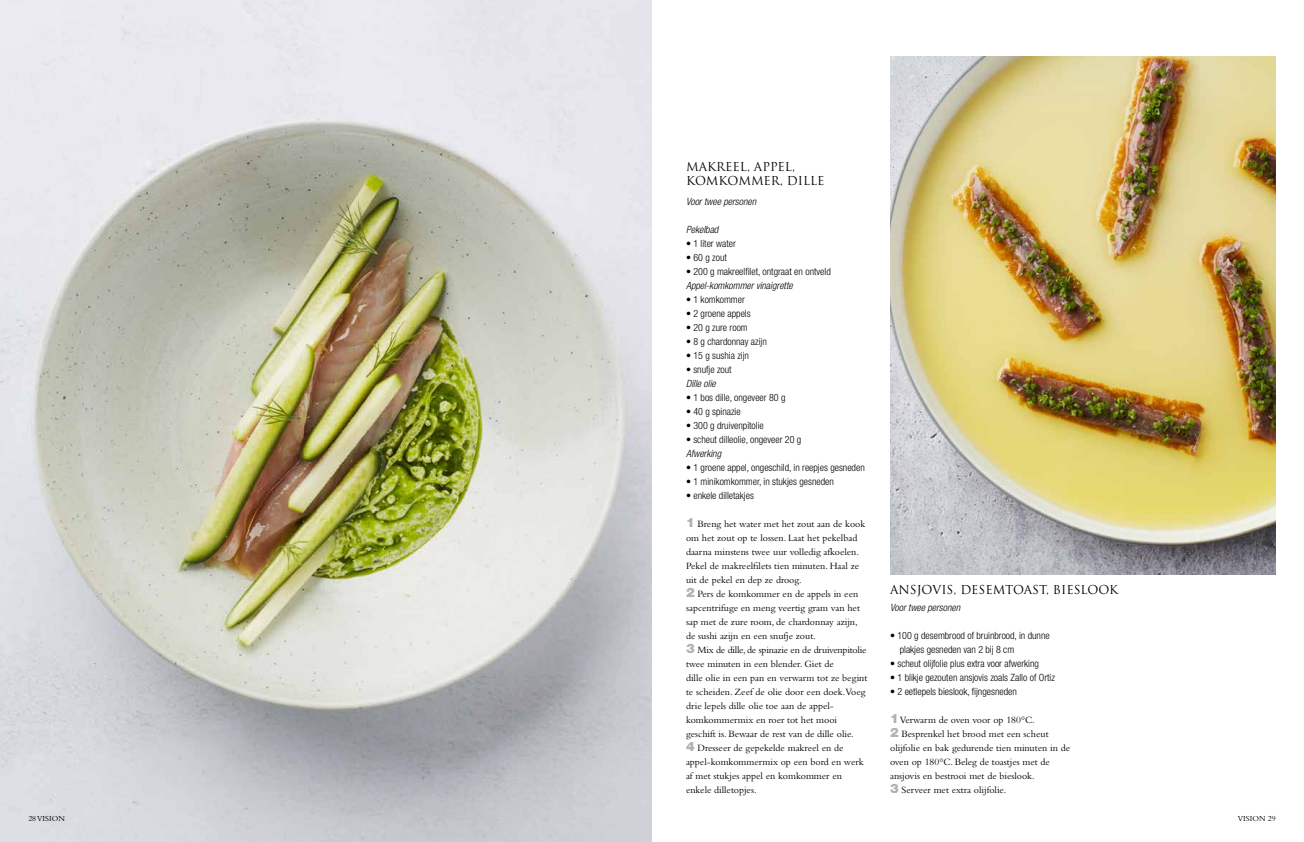
<style>
.page{position:relative;width:1304px;height:842px;background:#fff}
.page>*{position:absolute;margin:0;border:0;box-sizing:border-box;transform-origin:0 0}
.t1{font:12px/14px "Trajan";color:#000}
.t2{font:10px/14px "Bembo";color:#000}
.t3{font:300 condensed 10px/14px "Helvetica Neue LT";color:#000}
.t4{font:italic 300 condensed 10px "Helvetica Neue LT";color:#000}
.t5{font:8px "Bembo";color:#000}
.s1{font-family:"Helvetica Neue LT";font-weight:900;font-size:13px;color:#b3b2b2}
</style>
<div class="page">
<img style="left:0;top:0;width:652px;height:842px">
<img style="left:890px;top:57px;width:385px;height:517px">
<p class="t1" style="left:686px;top:160px;width:140px">MAKREEL, APPEL,<br>KOMKOMMER, DILLE</p>
<p class="t4" style="left:686px;top:196px;width:72px">Voor twee personen</p>
<p class="t4" style="left:686px;top:224px;width:34px">Pekelbad</p>
<p class="t3" style="left:686px;top:237px;width:51px">• 1 liter water</p>
<p class="t3" style="left:686px;top:251px;width:42px">• 60 g zout</p>
<p class="t3" style="left:686px;top:265px;width:146px">• 200 g makreelfilet, ontgraat en ontveld</p>
<p class="t4" style="left:686px;top:280px;width:108px">Appel-komkommer vinaigrette</p>
<p class="t3" style="left:686px;top:293px;width:60px">• 1 komkommer</p>
<p class="t3" style="left:686px;top:307px;width:66px">• 2 groene appels</p>
<p class="t3" style="left:686px;top:321px;width:63px">• 20 g zure room</p>
<p class="t3" style="left:686px;top:335px;width:82px">• 8 g chardonnay azijn</p>
<p class="t3" style="left:686px;top:349px;width:65px">• 15 g sushia zijn</p>
<p class="t3" style="left:686px;top:363px;width:47px">• snufje zout</p>
<p class="t4" style="left:686px;top:378px;width:31px">Dille olie</p>
<p class="t3" style="left:686px;top:391px;width:101px">• 1 bos dille, ongeveer 80 g</p>
<p class="t3" style="left:686px;top:405px;width:56px">• 40 g spinazie</p>
<p class="t3" style="left:686px;top:419px;width:79px">• 300 g druivenpitolie</p>
<p class="t3" style="left:686px;top:433px;width:117px">• scheut dilleolie, ongeveer 20 g</p>
<p class="t4" style="left:686px;top:448px;width:37px">Afwerking</p>
<p class="t3" style="left:686px;top:461px;width:180px">• 1 groene appel, ongeschild, in reepjes gesneden</p>
<p class="t3" style="left:686px;top:475px;width:149px">• 1 minikomkommer, in stukjes gesneden</p>
<p class="t3" style="left:686px;top:489px;width:69px">• enkele dilletakjes</p>
<p class="t2" style="left:686px;top:517px;width:183px"><span class="s1">1</span> Breng het water met het zout aan de kook om het zout op te lossen. Laat het pekelbad daarna minstens twee uur volledig afkoelen.<br>Pekel de makreelfilets tien minuten. Haal ze uit de pekel en dep ze droog.<br><span class="s1">2</span> Pers de komkommer en de appels in een sapcentrifuge en meng veertig gram van het sap met de zure room, de chardonnay azijn, de sushi azijn en een snufje zout.<br><span class="s1">3</span> Mix de dille, de spinazie en de druivenpitolie twee minuten in een blender. Giet de<br>dille olie in een pan en verwarm tot ze begint te scheiden. Zeef de olie door een doek.Voeg drie lepels dille olie toe aan de appel&shy;komkommermix en roer tot het mooi geschift is. Bewaar de rest van de dille olie.<br><span class="s1">4</span> Dresseer de gepekelde makreel en de appel-komkommermix op een bord en werk af met stukjes appel en komkommer en enkele dilletopjes.</p>
<p class="t1" style="left:890px;top:583px;width:229px">ANSJOVIS, DESEMTOAST, BIESLOOK</p>
<p class="t4" style="left:890px;top:602px;width:72px">Voor twee personen</p>
<p class="t3" style="left:900px;top:629px;width:152px;text-indent:-10px">• 100 g desembrood of bruinbrood, in dunne plakjes gesneden van 2 bij 8 cm</p>
<p class="t3" style="left:890px;top:657px;width:150px">• scheut olijfolie plus extra voor afwerking</p>
<p class="t3" style="left:890px;top:671px;width:166px">• 1 blikje gezouten ansjovis zoals Zallo of Ortiz</p>
<p class="t3" style="left:890px;top:685px;width:128px">• 2 eetlepels bieslook, fijngesneden</p>
<p class="t2" style="left:890px;top:713px;width:182px"><span class="s1">1</span> Verwarm de oven voor op 180°C.<br><span class="s1">2</span> Besprenkel het brood met een scheut olijfolie en bak gedurende tien minuten in de oven op 180°C. Beleg de toastjes met de ansjovis en bestrooi met de bieslook.<br><span class="s1">3</span> Serveer met extra olijfolie.</p>
<p class="t5" style="left:28px;top:814px;width:38px">28 VISION</p>
<p class="t5" style="left:1238px;top:814px;width:39px">VISION 29</p>
</div>
